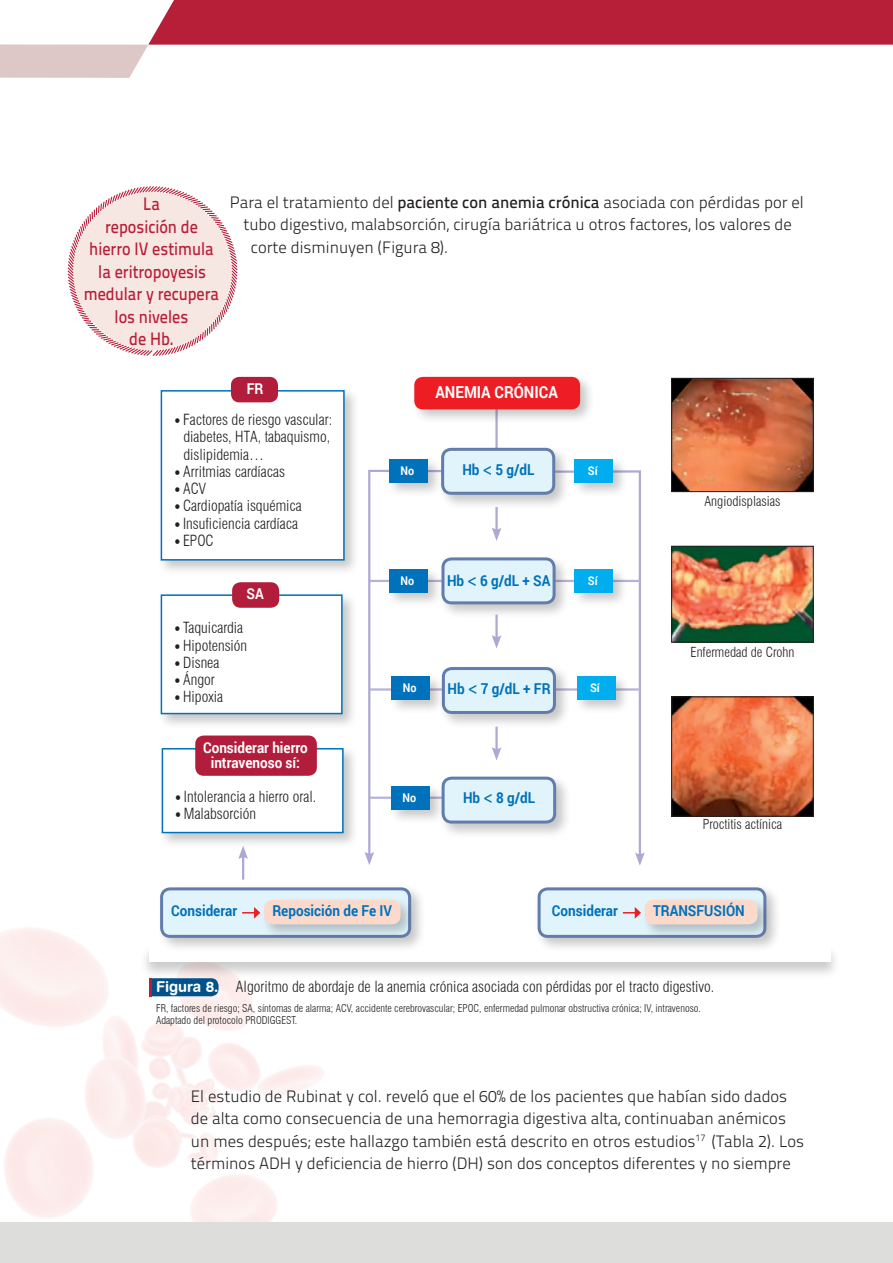
<style>
.page{position:relative;width:893px;height:1263px;background:#fff}
.page>*{position:absolute;margin:0;border:0;box-sizing:border-box;transform-origin:0 0}
.t1{font:18px/22.5px "Titillium Text 25 L 600 wt";color:#b71e37;text-align:center;scale:.9 1}
.t2{font:16.5px/22.5px "Titillium Text 25 L 250 wt";color:#231f20}
.t3{font:700 16.5px "Roboto";color:#fff;scale:.9 1}
.t4{font:300 condensed 15px/17.2px "Swiss 721 BT";color:#231f20}
.t5{font:700 15px "Roboto";color:#0071bb;scale:.9 1}
.t6{font:700 15px/15px "Roboto";color:#fff;text-align:center;scale:.9 1}
.t7{font:300 condensed 13.5px "Swiss 721 BT";color:#231f20}
.t8{font:700 12px "Roboto";color:#fff;scale:.9 1}
.t9{font:300 condensed 10.5px/12.1px "Swiss 721 BT";color:#231f20}
.s1{font-family:"Titillium Text 25 L 600 wt"}
.s2{font-family:"Koz Go Pro"}
.s3{font-family:"Swiss 721 BT Bold Rounded";font-weight:400;font-stretch:normal;color:#fff}
</style>
<div class="page">
<svg style="left:0;top:0;width:893px;height:78px"></svg>
<img style="left:0;top:928px;width:323px;height:294px">
<div style="left:0;top:1222px;width:893px;height:41px;background:#dddddb"></div>
<hr style="left:495px;top:404px;width:3px;height:51px;background:#ada9d2">
<svg style="left:364px;top:469px;width:22px;height:396px"></svg>
<svg style="left:570px;top:470px;width:75px;height:396px"></svg>
<hr style="left:242px;top:855px;width:2px;height:25px;background:#ada9d2">
<svg style="left:238px;top:848px;width:10px;height:11px"></svg>
<div style="left:158px;top:591px;width:200px;height:138px;background:#231f20;opacity:.25"></div>
<div style="left:161px;top:594px;width:182px;height:120px;background:#fff;border:2px solid #0071bb"></div>
<div style="left:159px;top:745px;width:200px;height:103px;background:#231f20;opacity:.25"></div>
<div style="left:162px;top:748px;width:182px;height:85px;background:#fff;border:2px solid #0071bb"></div>
<div style="left:158px;top:387px;width:202px;height:189px;background:#231f20;opacity:.25"></div>
<div style="left:161px;top:390px;width:184px;height:171px;background:#fff;border:2px solid #0071bb"></div>
<div style="left:231px;top:377px;width:47px;height:25px;background:#b21d3b;border-radius:9px"></div>
<div style="left:232px;top:582px;width:47px;height:26px;background:#b21d3b;border-radius:9px"></div>
<div style="left:195px;top:735px;width:122px;height:41px;background:#b21d3b;border-radius:9px"></div>
<div style="left:139px;top:944px;width:701px;height:35px;background:#231f20;opacity:.23"></div>
<div style="left:149px;top:945px;width:682px;height:16px;background:#fff"></div>
<svg style="left:152px;top:978px;width:67px;height:18px"></svg>
<hr style="left:149px;top:978px;width:3px;height:18px;background:#b71e37">
<hr style="left:370px;top:580px;width:270px;height:2px;background:#b6b3d8">
<hr style="left:370px;top:688px;width:270px;height:3px;background:#b6b3d8">
<hr style="left:370px;top:796px;width:93px;height:3px;background:#b6b3d8">
<div style="left:157px;top:884px;width:269px;height:69px;background:#231f20;opacity:.25"></div>
<div style="left:162px;top:889px;width:248px;height:47px;background:#e1f4fc;border-radius:9px"></div>
<div style="left:160px;top:887px;width:251px;height:51px;border:3px solid #627dac;border-radius:9px"></div>
<div style="left:534px;top:884px;width:247px;height:69px;background:#231f20;opacity:.25"></div>
<div style="left:539px;top:889px;width:226px;height:47px;background:#e1f4fc;border-radius:9px"></div>
<div style="left:538px;top:887px;width:228px;height:51px;border:3px solid #627dac;border-radius:9px"></div>
<div style="left:438px;top:445px;width:132px;height:65px;background:#231f20;opacity:.25"></div>
<div style="left:443px;top:449px;width:111px;height:44px;background:#e1f4fc;border-radius:9px"></div>
<div style="left:441px;top:448px;width:114px;height:47px;border:3px solid #627dac;border-radius:9px"></div>
<div style="left:439px;top:664px;width:132px;height:65px;background:#231f20;opacity:.25"></div>
<div style="left:443px;top:668px;width:111px;height:44px;background:#e1f4fc;border-radius:9px"></div>
<div style="left:442px;top:667px;width:114px;height:47px;border:3px solid #627dac;border-radius:9px"></div>
<div style="left:438px;top:554px;width:133px;height:66px;background:#231f20;opacity:.25"></div>
<div style="left:443px;top:559px;width:111px;height:44px;background:#e1f4fc;border-radius:9px"></div>
<div style="left:441px;top:557px;width:115px;height:47px;border:3px solid #627dac;border-radius:9px"></div>
<div style="left:438px;top:773px;width:133px;height:66px;background:#231f20;opacity:.25"></div>
<div style="left:443px;top:778px;width:112px;height:44px;background:#e1f4fc;border-radius:9px"></div>
<div style="left:442px;top:777px;width:114px;height:46px;border:3px solid #627dac;border-radius:9px"></div>
<div style="left:411px;top:373px;width:184px;height:52px;background:#231f20;opacity:.25"></div>
<div style="left:414px;top:377px;width:166px;height:32px;background:#ee1d23;border-radius:9px"></div>
<div style="left:261px;top:896px;width:155px;height:44px;background:#231f20;opacity:.25"></div>
<div style="left:264px;top:900px;width:137px;height:24px;background:#fcdacb;border-radius:9px"></div>
<div style="left:642px;top:896px;width:130px;height:44px;background:#231f20;opacity:.25"></div>
<div style="left:645px;top:900px;width:112px;height:24px;background:#fcdacb;border-radius:9px"></div>
<svg style="left:242px;top:907px;width:18px;height:12px"></svg>
<svg style="left:623px;top:907px;width:18px;height:12px"></svg>
<img style="left:673px;top:380px;width:138px;height:110px">
<div style="left:671px;top:378px;width:142px;height:114px;border:1px solid #231f20"></div>
<img style="left:673px;top:548px;width:138px;height:92px">
<div style="left:671px;top:546px;width:142px;height:96px;border:1px solid #231f20"></div>
<img style="left:673px;top:699px;width:138px;height:115px">
<div style="left:671px;top:697px;width:142px;height:119px;border:1px solid #231f20"></div>
<div style="left:386px;top:456px;width:57px;height:42px;background:#231f20;opacity:.25"></div>
<div style="left:389px;top:460px;width:39px;height:23px;background:#0071bb"></div>
<div style="left:388px;top:673px;width:57px;height:42px;background:#231f20;opacity:.25"></div>
<div style="left:392px;top:677px;width:38px;height:23px;background:#0071bb"></div>
<div style="left:386px;top:566px;width:57px;height:41px;background:#231f20;opacity:.25"></div>
<div style="left:389px;top:569px;width:39px;height:24px;background:#0071bb"></div>
<div style="left:388px;top:783px;width:57px;height:41px;background:#231f20;opacity:.25"></div>
<div style="left:391px;top:786px;width:39px;height:23px;background:#0071bb"></div>
<div style="left:571px;top:456px;width:57px;height:42px;background:#231f20;opacity:.25"></div>
<div style="left:575px;top:460px;width:38px;height:23px;background:#00aeef"></div>
<div style="left:574px;top:673px;width:56px;height:42px;background:#231f20;opacity:.25"></div>
<div style="left:577px;top:677px;width:38px;height:23px;background:#00aeef"></div>
<div style="left:571px;top:566px;width:57px;height:41px;background:#231f20;opacity:.25"></div>
<div style="left:575px;top:569px;width:38px;height:24px;background:#00aeef"></div>
<hr style="left:495px;top:507px;width:3px;height:25px;background:#ada9d2">
<svg style="left:492px;top:527px;width:9px;height:14px"></svg>
<hr style="left:495px;top:615px;width:3px;height:24px;background:#ada9d2">
<svg style="left:492px;top:635px;width:9px;height:13px"></svg>
<hr style="left:495px;top:727px;width:3px;height:24px;background:#ada9d2">
<svg style="left:492px;top:747px;width:9px;height:13px"></svg>
<svg style="left:67px;top:186px;width:171px;height:170px"></svg>
<p class="t1" style="left:84px;top:192px;width:152px">La<br>reposición de hierro IV estimula la eritropoyesis medular y recupera los niveles<br>de Hb.</p>
<p class="t2" style="left:230px;top:190px;width:575px">Para el tratamiento del <span class="s1">paciente con anemia crónica</span> asociada con pérdidas por el</p>
<p class="t2" style="left:243px;top:212px;width:550px">tubo digestivo, malabsorción, cirugía bariátrica u otros factores, los valores de</p>
<p class="t2" style="left:251px;top:235px;width:199px">corte disminuyen (Figura 8).</p>
<p class="t6" style="left:247px;top:381px;width:20px">FR</p>
<p class="t4" style="left:183px;top:411px;width:151px">Factores de riesgo vascular: diabetes, HTA, tabaquismo, dislipidemia…<br>Arritmias cardíacas<br>ACV<br>Cardiopatía isquémica<br>Insuficiencia cardíaca<br>EPOC</p>
<p class="t6" style="left:246px;top:585px;width:21px">SA</p>
<p class="t4" style="left:183px;top:619px;width:66px">Taquicardia<br>Hipotensión<br>Disnea<br>Ángor<br>Hipoxia</p>
<p class="t6" style="left:203px;top:739px;width:118px">Considerar hierro intravenoso sí:</p>
<p class="t4" style="left:184px;top:788px;width:134px">Intolerancia a hierro oral.<br>Malabsorción</p>
<p class="t3" style="left:435px;top:381px;width:137px">ANEMIA CRÓNICA</p>
<p class="t8" style="left:401px;top:463px;width:17px">No</p>
<p class="t5" style="left:462px;top:459px;width:82px">Hb <span class="s2">&lt;</span> 5 g/dL</p>
<p class="t8" style="left:588px;top:463px;width:12px">Sí</p>
<p class="t8" style="left:400px;top:572px;width:17px">No</p>
<p class="t5" style="left:447px;top:570px;width:116px">Hb <span class="s2">&lt;</span> 6 g/dL + SA</p>
<p class="t8" style="left:403px;top:679px;width:17px">No</p>
<p class="t5" style="left:448px;top:678px;width:116px">Hb <span class="s2">&lt;</span> 7 g/dL + FR</p>
<p class="t8" style="left:588px;top:572px;width:12px">Sí</p>
<p class="t8" style="left:590px;top:679px;width:12px">Sí</p>
<p class="t8" style="left:403px;top:789px;width:17px">No</p>
<p class="t5" style="left:463px;top:787px;width:82px">Hb <span class="s2">&lt;</span> 8 g/dL</p>
<p class="t7" style="left:704px;top:493px;width:77px">Angiodisplasias</p>
<p class="t7" style="left:691px;top:644px;width:105px">Enfermedad de Crohn</p>
<p class="t7" style="left:703px;top:816px;width:81px">Proctitis actínica</p>
<p class="t5" style="left:171px;top:900px;width:75px">Considerar</p>
<p class="t5" style="left:272px;top:900px;width:134px">Reposición de Fe IV</p>
<p class="t5" style="left:552px;top:900px;width:75px">Considerar</p>
<p class="t5" style="left:653px;top:900px;width:103px">TRANSFUSIÓN</p>
<p class="t4" style="left:156px;top:978px;width:560px"><span class="s3">Figura 8.</span> Algoritmo de abordaje de la anemia crónica asociada con pérdidas por el tracto digestivo.</p>
<p class="t9" style="left:156px;top:1002px;width:546px">FR, factores de riesgo; SA, síntomas de alarma; ACV, accidente cerebrovascular; EPOC, enfermedad pulmonar obstructiva crónica; IV, intravenoso.<br>Adaptado del protocolo PRODIGGEST.</p>
<p class="t2" style="left:191px;top:1084px;width:615px">El estudio de Rubinat y col. reveló que el 60% de los pacientes que habían sido dados de alta como consecuencia de una hemorragia digestiva alta, continuaban anémicos un mes después; este hallazgo también está descrito en otros estudios<sup>17</sup> (Tabla 2). Los términos ADH y deficiencia de hierro (DH) son dos conceptos diferentes y no siempre</p>
</div>
